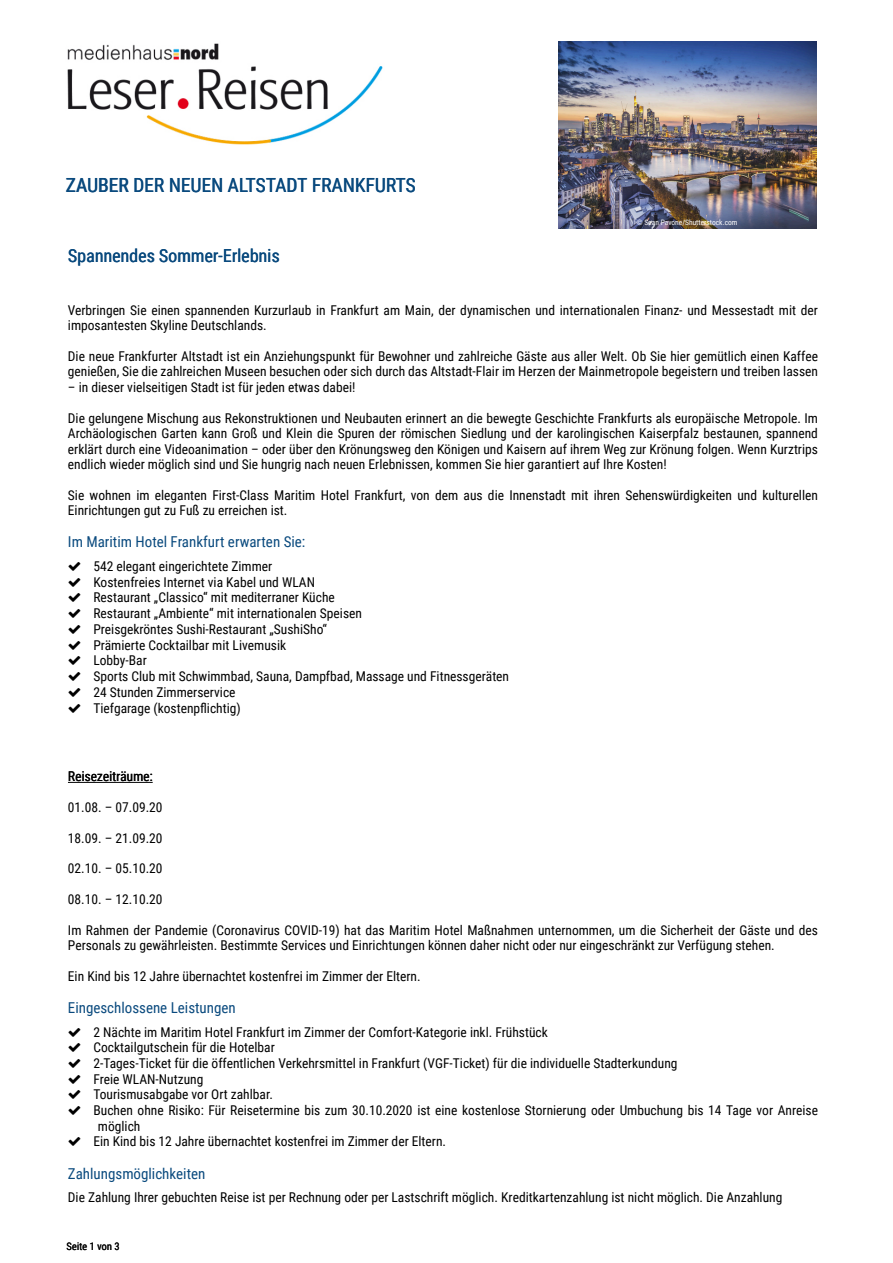
<style>
.page{position:relative;width:893px;height:1263px;background:#fff}
.page>*{position:absolute;margin:0;border:0;box-sizing:border-box;transform-origin:0 0}
.t1{font:19.5px "Roboto Condensed";color:#0a4a7e}
.t2{font:18px "Roboto Condensed";color:#0a4a7e}
.t3{font:15px "Roboto Condensed";color:#0a4a7e}
.t4{font:13.5px/15.8px "Roboto Condensed";color:#000}
.t5{font:10.5px "Roboto Condensed";color:#000}
.t6{font:7.5px "Roboto Condensed";color:#fff}
</style>
<div class="page">
<hr style="left:68px;top:782px;width:85px;height:1px;background:#000">
<img style="left:67px;top:43px;width:316px;height:102px">
<img style="left:558px;top:41px;width:258px;height:188px">
<h1 class="t1" style="left:66px;top:176px;width:351px">ZAUBER DER NEUEN ALTSTAD T FRANKFURTS</h1>
<p class="t6" style="left:637px;top:219px;width:102px">© Sean Pavone/Shutterstock.com</p>
<h2 class="t2" style="left:68px;top:247px;width:213px">Spannendes Sommer-Erlebnis</h2>
<p class="t4" style="left:68px;top:303px;width:751px">Verbringen Sie einen spannenden Kurzurlaub in Frankfurt am Main, der dynamischen und internationalen Finanz- und Messestadt mit der imposantesten Skyline Deutschlands.</p>
<p class="t4" style="left:68px;top:349px;width:751px">Die neue Frankfurter Altstadt ist ein Anziehungspunkt für Bewohner und zahlreiche Gäste aus aller Welt. Ob Sie hier gemütlich einen Kaffee genießen, Sie die zahlreichen Museen besuchen oder sich durch das Altstadt-Flair im Herzen der Mainmetropole begeistern und treiben lassen</p>
<p class="t4" style="left:68px;top:380px;width:289px">– in dieser vielseitigen Stadt ist für jeden etwas dabei!</p>
<p class="t4" style="left:68px;top:411px;width:751px;text-align:justify">Die gelungene Mischung aus Rekonstruktionen und Neubauten erinnert an die bewegte Geschichte Frankfurts als europäische Metropole. Im Archäologischen Garten kann Groß und Klein die Spuren der römischen Siedlung und der karolingischen Kaiserpfalz bestaunen, spannend erklärt durch eine Videoanimation – oder über den Krönungsweg den Königen und Kaisern auf ihrem Weg zur Krönung folgen. Wenn Kurztrips endlich wieder möglich sind und Sie hungrig nach neuen Erlebnissen, kommen Sie hier garantiert auf Ihre Kosten!</p>
<p class="t4" style="left:68px;top:488px;width:751px">Sie wohnen im eleganten First-Class Maritim Hotel Frankfurt, von dem aus die Innenstadt mit ihren Sehenswürdigkeiten und kulturellen<br>Einrichtungen gut zu Fuß zu erreichen ist.</p>
<p class="t3" style="left:68px;top:535px;width:239px">Im Maritim Hotel Frankfurt erwarten Sie:</p>
<p class="t4" style="left:93px;top:559px;width:417px">542 elegant eingerichtete Zimmer<br>Kostenfreies Internet via Kabel und WLAN<br>Restaurant „Classico“ mit mediterraner Küche<br>Restaurant „Ambiente“ mit internationalen Speisen<br>Preisgekröntes Sushi-Restaurant „SushiSho“<br>Prämierte Cocktailbar mit Livemusik<br>Lobby-Bar<br>Sports Club mit Schwimmbad, Sauna, Dampfbad, Massage und Fitnessgeräten 24 Stunden Zimmerservice<br>Tiefgarage (kostenpflichtig)</p>
<p class="t4" style="left:68px;top:770px;width:86px">Reisezeiträume:</p>
<p class="t4" style="left:68px;top:800px;width:96px">01.08. – 07.09.20</p>
<p class="t4" style="left:68px;top:831px;width:96px">18.09. – 21.09.20</p>
<p class="t4" style="left:68px;top:861px;width:96px">02.10. – 05.10.20</p>
<p class="t4" style="left:68px;top:892px;width:96px">08.10. – 12.10.20</p>
<p class="t4" style="left:68px;top:923px;width:752px">Im Rahmen der Pandemie (Coronavirus COVID-19) hat das Maritim Hotel Maßnahmen unternommen, um die Sicherheit der Gäste und des<br>Personals zu gewährleisten. Bestimmte Services und Einrichtungen können daher nicht oder nur eingeschränkt zur Verfügung stehen.</p>
<p class="t4" style="left:68px;top:969px;width:354px">Ein Kind bis 12 Jahre übernachtet kostenfrei im Zimmer der Eltern.</p>
<p class="t3" style="left:68px;top:1001px;width:169px">Eingeschlossene Leistungen</p>
<p class="t4" style="left:93px;top:1025px;width:456px">2 Nächte im Maritim Hotel Frankfurt im Zimmer der Comfort-Kategorie inkl. Frühstück</p>
<p class="t4" style="left:93px;top:1040px;width:183px">Cocktailgutschein für die Hotelbar</p>
<p class="t4" style="left:93px;top:1056px;width:586px">2-Tages-Ticket für die öffentlichen Verkehrsmittel in Frankfurt (VGF-Ticket) für die individuelle Stadterkundung</p>
<p class="t4" style="left:93px;top:1072px;width:111px">Freie WLAN-Nutzung</p>
<p class="t4" style="left:93px;top:1088px;width:181px">Tourismusabgabe vor Ort zahlbar.</p>
<p class="t4" style="left:93px;top:1103px;width:726px">Buchen ohne Risiko: Für Reisetermine bis zum 30.10.2020 ist eine kostenlose Stornierung oder Umbuchung bis 14 Tage vor Anreise</p>
<p class="t4" style="left:98px;top:1119px;width:44px">möglich</p>
<p class="t4" style="left:93px;top:1135px;width:354px">Ein Kind bis 12 Jahre übernachtet kostenfrei im Zimmer der Eltern.</p>
<p class="t3" style="left:68px;top:1166px;width:139px">Zahlungsmöglichkeiten</p>
<p class="t4" style="left:68px;top:1190px;width:716px">Die Zahlung Ihrer gebuchten Reise ist per Rechnung oder per Lastschrift möglich. Kreditkartenzahlung ist nicht möglich. Die Anzahlung</p>
<p class="t5" style="left:66px;top:1242px;width:55px">Seite 1 von 3</p>
</div>
